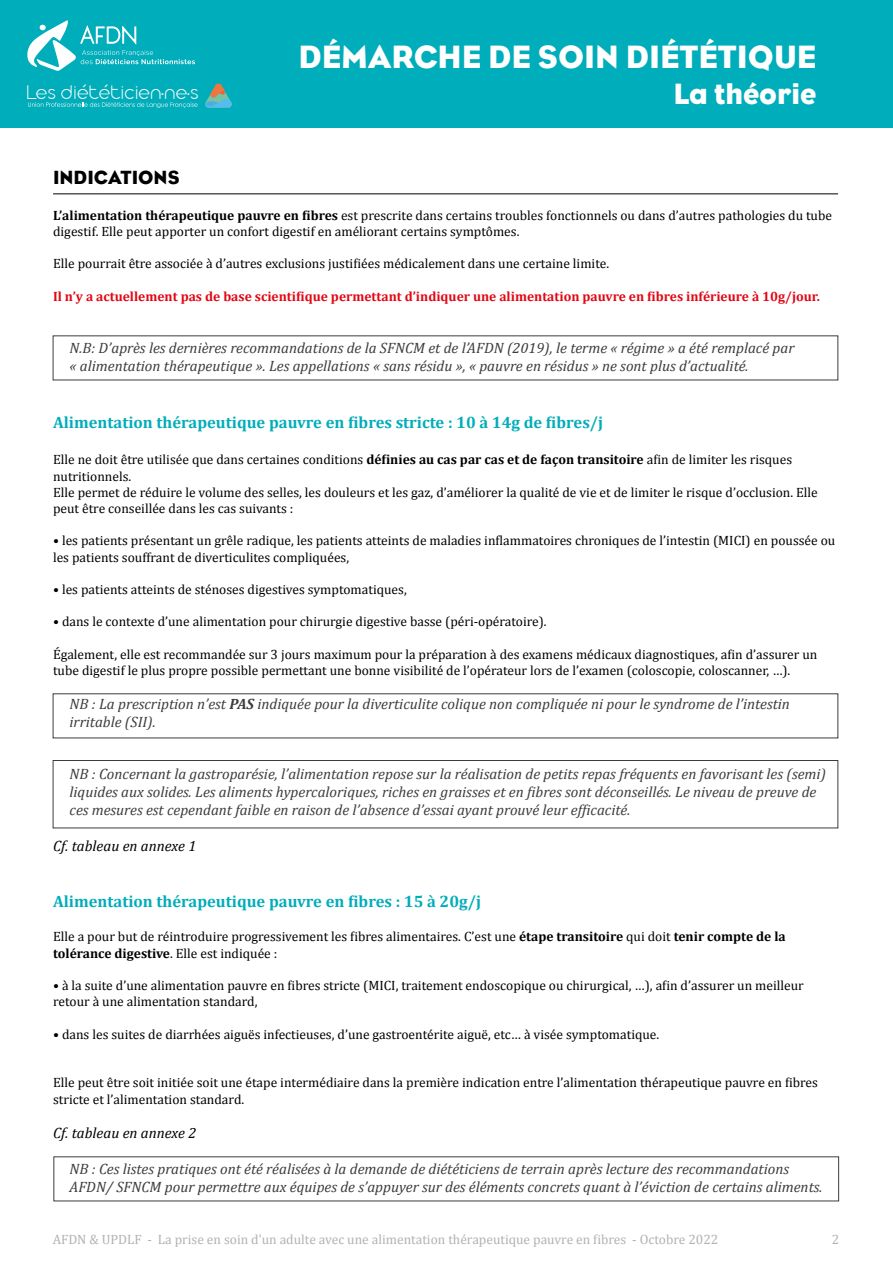
<style>
.page{position:relative;width:893px;height:1263px;background:#fff}
.page>*{position:absolute;margin:0;border:0;box-sizing:border-box;transform-origin:0 0}
.t1{font:33px "Eagle";color:#fff}
.t2{font:30px "Eagle";color:#fff}
.t3{font:300 expanded 21.45px "Aristotelica Display Trial";color:#fff}
.t4{font:19.5px "Eagle";color:#000}
.t5{font:700 16.5px "Cambria";color:#00adba}
.t6{font:italic 15px/18px "Cambria";color:#3c3c3b}
.t7{font:italic 15px "Cambria";color:#000}
.t8{font:13.5px/16.2px "Cambria";color:#000}
.t9{font:700 13.5px "Cambria";color:#e30613}
.t10{font:13.5px "Cambria";color:#b3b2b2}
.s1{font-size:16.2px}
.s2{font-weight:700}
</style>
<div class="page">
<div style="left:0;top:0;width:893px;height:128px;background:#00adba"></div>
<svg style="left:205px;top:84px;width:27px;height:24px"></svg>
<svg style="left:28px;top:102px;width:170px;height:6px"></svg>
<svg style="left:27px;top:20px;width:168px;height:51px"></svg>
<hr style="left:53px;top:193px;width:785px;height:1px;background:#000">
<div style="left:53px;top:760px;width:785px;height:68px;border:1px solid #3c3c3b"></div>
<h1 class="t1" style="left:299px;top:38px;width:519px">DÉMARCHE DE SOIN DIÉTÉTIQUE</h1>
<h3 class="t3" style="left:26px;top:80px;width:175px">Les diététicien<span class="s1">•</span>ne<span class="s1">•</span>s</h3>
<h2 class="t2" style="left:673px;top:77px;width:144px">La théorie</h2>
<h3 class="t4" style="left:53px;top:166px;width:128px">INDICATIONS</h3>
<p class="t8" style="left:53px;top:207px;width:780px"><span class="s2">L’alimentation thérapeutique pauvre en fibres</span> est prescrite dans certains troubles fonctionnels ou dans d’autres pathologies du tube digestif. Elle peut apporter un confort digestif en améliorant certains symptômes.</p>
<p class="t8" style="left:53px;top:256px;width:558px">Elle pourrait être associée à d’autres exclusions justifiées médicalement dans une certaine limite.</p>
<p class="t9" style="left:53px;top:286px;width:768px">Il n’y a actuellement pas de base scientifique permettant d’indiquer une alimentation pauvre en fibres inférieure à 10g/jour.</p>
<p class="t6" style="left:70px;top:338px;width:726px">N.B: D’après les dernières recommandations de la SFNCM et de l’AFDN (2019), le terme « régime » a été remplacé par « alimentation thérapeutique ». Les appellations « sans résidu », « pauvre en résidus » ne sont plus d’actualité.</p>
<p class="t5" style="left:53px;top:411px;width:552px">Alimentation thérapeutique pauvre en fibres stricte : 10 à 14g de fibres/j</p>
<p class="t8" style="left:53px;top:452px;width:766px">Elle ne doit être utilisée que dans certaines conditions <span class="s2">définies au cas par cas et de façon transitoire</span> afin de limiter les risques nutritionnels.<br>Elle permet de réduire le volume des selles, les douleurs et les gaz, d’améliorer la qualité de vie et de limiter le risque d’occlusion. Elle peut être conseillée dans les cas suivants :</p>
<p class="t8" style="left:53px;top:533px;width:784px">• les patients présentant un grêle radique, les patients atteints de maladies inflammatoires chroniques de l’intestin (MICI) en poussée ou les patients souffrant de diverticulites compliquées,</p>
<p class="t8" style="left:53px;top:581px;width:355px">• les patients atteints de sténoses digestives symptomatiques,</p>
<p class="t8" style="left:53px;top:614px;width:495px">• dans le contexte d’une alimentation pour chirurgie digestive basse (péri-opératoire).</p>
<p class="t8" style="left:53px;top:646px;width:766px">Également, elle est recommandée sur 3 jours maximum pour la préparation à des examens médicaux diagnostiques, afin d’assurer un tube digestif le plus propre possible permettant une bonne visibilité de l’opérateur lors de l’examen (coloscopie, coloscanner, …).</p>
<p class="t6" style="left:70px;top:694px;width:722px">NB : La prescription n’est <span class="s2">PAS</span> indiquée pour la diverticulite colique non compliquée ni pour le syndrome de l’intestin irritable (SII).</p>
<p class="t6" style="left:70px;top:765px;width:758px">NB : Concernant la gastroparésie, l’alimentation repose sur la réalisation de petits repas fréquents en favorisant les (semi) liquides aux solides. Les aliments hypercaloriques, riches en graisses et en fibres sont déconseillés. Le niveau de preuve de ces mesures est cependant faible en raison de l’absence d’essai ayant prouvé leur efficacité.</p>
<p class="t7" style="left:53px;top:836px;width:145px">Cf. tableau en annexe 1</p>
<p class="t5" style="left:53px;top:890px;width:429px">Alimentation thérapeutique pauvre en fibres : 15 à 20g/j</p>
<p class="t8" style="left:53px;top:929px;width:734px">Elle a pour but de réintroduire progressivement les fibres alimentaires. C’est une <span class="s2">étape transitoire</span> qui doit <span class="s2">tenir compte de la tolérance digestive</span>. Elle est indiquée :</p>
<p class="t8" style="left:53px;top:977px;width:752px">• à la suite d’une alimentation pauvre en fibres stricte (MICI, traitement endoscopique ou chirurgical, …), afin d’assurer un meilleur retour à une alimentation standard,</p>
<p class="t8" style="left:53px;top:1026px;width:608px">• dans les suites de diarrhées aiguës infectieuses, d’une gastroentérite aiguë, etc… à visée symptomatique.</p>
<p class="t8" style="left:53px;top:1075px;width:766px">Elle peut être soit initiée soit une étape intermédiaire dans la première indication entre l’alimentation thérapeutique pauvre en fibres stricte et l’alimentation standard.</p>
<p class="t7" style="left:53px;top:1122px;width:145px">Cf. tableau en annexe 2</p>
<p class="t6" style="left:70px;top:1159px;width:754px">NB : Ces listes pratiques ont été réalisées à la demande de diététiciens de terrain après lecture des recommandations<br>AFDN/ SFNCM pour permettre aux équipes de s’appuyer sur des éléments concrets quant à l’éviction de certains aliments.</p>
<p class="t10" style="left:53px;top:1231px;width:667px">AFDN &amp; UPDLF - La prise en soin d’un adulte avec une alimentation thérapeutique pauvre en fibres - Octobre 2022</p>
<p class="t10" style="left:832px;top:1231px;width:9px">2</p>
</div>
